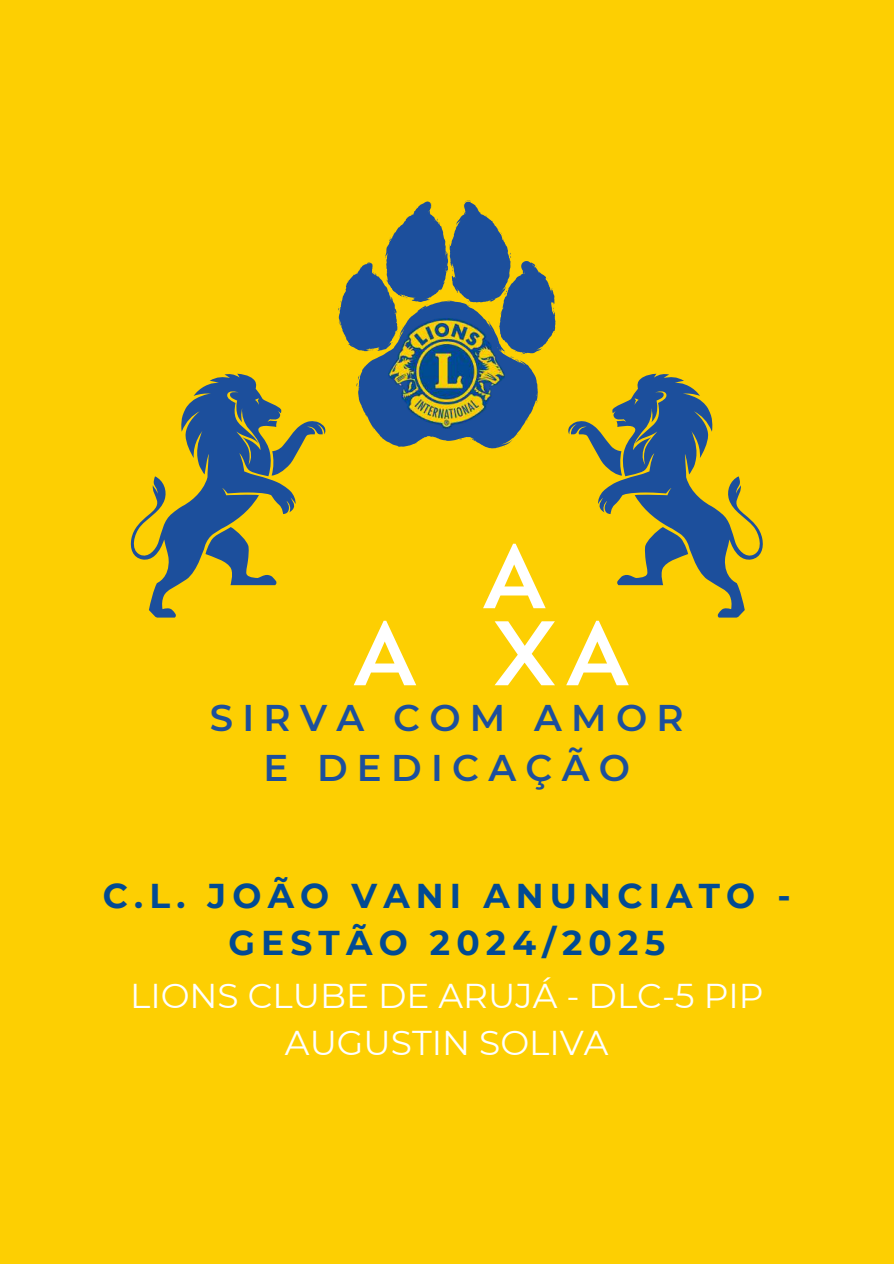
<style>
.page{position:relative;width:894px;height:1264px;background:#fff}
.page>*{position:absolute;margin:0;border:0;box-sizing:border-box;transform-origin:0 0}
.t1{font:90.9px/76.9px "Trend Sans One";color:#fff;text-align:center}
.t2{font:600 37.05px/50.1px "Montserrat";letter-spacing:.25em;color:#1c4f9c;text-align:center}
.t3{font:34.35px/47.2px "Montserrat";color:#fff;text-align:center}
.t4{font:700 34.35px/47.2px "Montserrat";letter-spacing:.18em;color:#014a93;text-align:center}
</style>
<div class="page">
<div style="left:0;top:0;width:893px;height:1263px;background:#fdcf02"></div>
<svg style="left:338px;top:200px;width:217px;height:248px;fill:#1c4f9c"></svg>
<svg style="left:568px;top:374px;width:195px;height:243px"></svg>
<svg style="left:130px;top:374px;width:195px;height:243px"></svg>
<img style="left:388px;top:318px;width:116px;height:111px">
<h1 class="t1" style="left:348px;top:547px;width:287px">A<br>A CA</h1>
<p class="t2" style="left:210px;top:692px;width:475px">SIRVA COM AMOR<br>E DEDICAÇÃO</p>
<p class="t4" style="left:103px;top:871px;width:689px">C.L. JOÃO VANI ANUNCIATO -<br>GESTÃO 2024/2025</p>
<p class="t3" style="left:130px;top:971px;width:634px">LIONS CLUBE DE ARUJÁ - DLC-5 PIP<br>AUGUSTIN SOLIVA</p>
</div>
